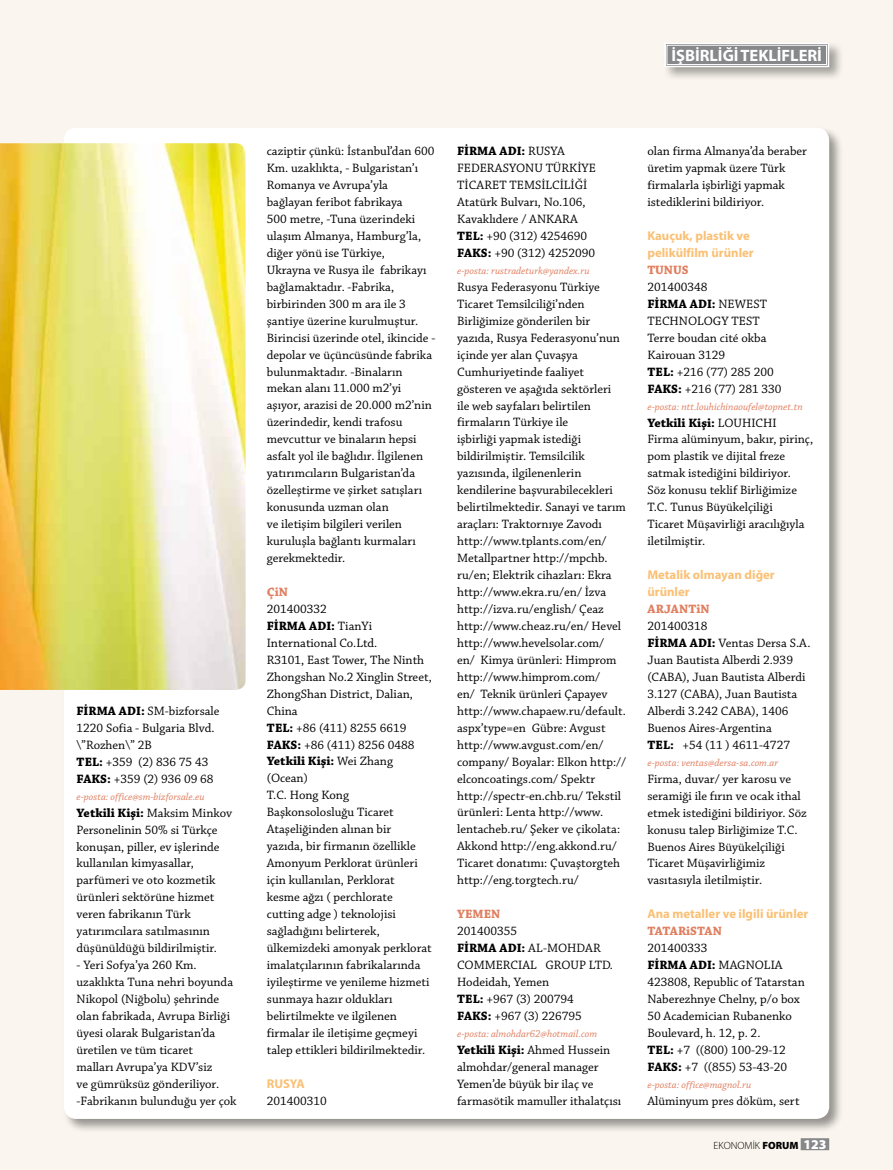
<style>
.page{position:relative;width:893px;height:1170px;background:#fff}
.page>*{position:absolute;margin:0;border:0;box-sizing:border-box;transform-origin:0 0}
.t1{font:700 16.5px "Myriad Pro";color:#fff}
.t2{font:12.75px/17px "Chaparral Pro";color:#000}
.t3{font:700 12.75px/17px "Myriad Pro";color:#fac074}
.t4{font:700 12.75px "Chaparral Pro";letter-spacing:.005em;color:#e07f60}
.t5{font:italic 10.5px "Chaparral Pro";color:#e07f60}
.t6{font:300 10.5px "Myriad Pro";color:#000}
.s1{font-weight:700}
.s2{font-weight:900}
.s3{font-weight:900;font-size:13.5px;color:#fff}
.s4{font-weight:900;font-size:9px;color:#87888a}
</style>
<div class="page">
<div style="left:0;top:0;width:893px;height:1169px;background:#faf5ee"></div>
<div style="left:62px;top:126px;width:782px;height:1007px;background:#000;opacity:.4"></div>
<div style="left:64px;top:128px;width:765px;height:990px;background:#fff;border-radius:13px"></div>
<div style="left:801px;top:1138px;width:28px;height:12px;background:#87888a"></div>
<div style="left:662px;top:41px;width:182px;height:41px;background:#000;opacity:.35"></div>
<svg style="left:663px;top:42px;width:167px;height:26px;background:#a0a0a1"></svg>
<div style="left:667px;top:45px;width:160px;height:20px;border:1px solid #fff"></div>
<img style="left:0;top:143px;width:246px;height:547px">
<p class="t1" style="left:671px;top:46px;width:152px">İŞBİRLİĞİ TEKLİFLERİ</p>
<p class="t2" style="left:77px;top:702px;width:145px"><span class="s1">FİRMA ADI:</span> SM-bizforsale<br>1220 Sofia - Bulgaria Blvd. \”Rozhen\” 2B<br><span class="s1">TEL:</span> +359 (2) 836 75 43<br><span class="s1">FAKS:</span> +359 (2) 936 09 68</p>
<p class="t5" style="left:77px;top:790px;width:130px">e-posta: office@sm-bizforsale.eu</p>
<p class="t2" style="left:77px;top:804px;width:157px"><span class="s1">Yetkili Kişi:</span> Maksim Minkov<br>Personelinin 50% si Türkçe konuşan, piller, ev işlerinde kullanılan kimyasallar, parfümeri ve oto kozmetik ürünleri sektörüne hizmet veren fabrikanın Türk yatırımcılara satılmasının düşünüldüğü bildirilmiştir.</p>
<p class="t2" style="left:77px;top:957px;width:162px">- Yeri Sofya’ya 260 Km. uzaklıkta Tuna nehri boyunda<br>Nikopol (Niğbolu) şehrinde olan fabrikada, Avrupa Birliği üyesi olarak Bulgaristan’da üretilen ve tüm ticaret<br>malları Avrupa’ya KDV’siz<br>ve gümrüksüz gönderiliyor. -Fabrikanın bulunduğu yer çok</p>
<p class="t2" style="left:267px;top:143px;width:170px">caziptir çünkü: İstanbul’dan 600<br>Km. uzaklıkta, - Bulgaristan’ı<br>Romanya ve Avrupa’yla bağlayan feribot fabrikaya<br>500 metre, -Tuna üzerindeki ulaşım Almanya, Hamburg’la, diğer yönü ise Türkiye,<br>Ukrayna ve Rusya ile fabrikayı bağlamaktadır. -Fabrika, birbirinden 300 m ara ile 3 şantiye üzerine kurulmuştur.<br>Birincisi üzerinde otel, ikincide - depolar ve üçüncüsünde fabrika bulunmaktadır. -Binaların mekan alanı 11.000 m2’yi aşıyor, arazisi de 20.000 m2’nin üzerindedir, kendi trafosu mevcuttur ve binaların hepsi asfalt yol ile bağlıdır. İlgilenen yatırımcıların Bulgaristan’da özelleştirme ve şirket satışları konusunda uzman olan<br>ve iletişim bilgileri verilen kuruluşla bağlantı kurmaları gerekmektedir.</p>
<p class="t4" style="left:267px;top:584px;width:23px">ÇiN</p>
<p class="t2" style="left:267px;top:601px;width:167px">201400332<br><span class="s1">FİRMA ADI:</span> TianYi<br>International Co.Ltd.<br>R3101, East Tower, The Ninth<br>Zhongshan No.2 Xinglin Street,<br>ZhongShan District, Dalian,<br>China<br><span class="s1">TEL:</span> +86 (411) 8255 6619<br><span class="s1">FAKS:</span> +86 (411) 8256 0488<br><span class="s1">Yetkili Kişi:</span> Wei Zhang (Ocean)<br>T.C. Hong Kong<br>Başkonsolosluğu Ticaret<br>Ataşeliğinden alınan bir<br>yazıda, bir firmanın özellikle<br>Amonyum Perklorat ürünleri için kullanılan, Perklorat<br>kesme ağzı ( perchlorate cutting adge ) teknolojisi sağladığını belirterek, ülkemizdeki amonyak perklorat imalatçılarının fabrikalarında iyileştirme ve yenileme hizmeti sunmaya hazır oldukları belirtilmekte ve ilgilenen firmalar ile iletişime geçmeyi talep ettikleri bildirilmektedir.</p>
<p class="t3" style="left:267px;top:1074px;width:39px">RUSYA</p>
<p class="t2" style="left:267px;top:1092px;width:62px">201400310</p>
<p class="t2" style="left:457px;top:143px;width:140px"><span class="s1">FİRMA ADI:</span> RUSYA<br>FEDERASYONU TÜRKİYE<br>TİCARET TEMSİLCİLİĞİ<br>Atatürk Bulvarı, No.106,<br>Kavaklıdere / ANKARA<br><span class="s1">TEL:</span> +90 (312) 4254690<br><span class="s1">FAKS:</span> +90 (312) 4252090</p>
<p class="t5" style="left:457px;top:265px;width:134px">e-posta: rustradeturk@yandex.ru</p>
<p class="t2" style="left:457px;top:279px;width:171px">Rusya Federasyonu Türkiye<br>Ticaret Temsilciliği’nden<br>Birliğimize gönderilen bir yazıda, Rusya Federasyonu’nun içinde yer alan Çuvaşya<br>Cumhuriyetinde faaliyet gösteren ve aşağıda sektörleri ile web sayfaları belirtilen firmaların Türkiye ile<br>işbirliği yapmak istediği bildirilmiştir. Temsilcilik yazısında, ilgilenenlerin kendilerine başvurabilecekleri belirtilmektedir. Sanayi ve tarım araçları: Traktornıye Zavodı http://www.tplants.com/en/<br>Metallpartner http://mpchb. ru/en; Elektrik cihazları: Ekra http://www.ekra.ru/en/ İzva http://izva.ru/english/ Çeaz http://www.cheaz.ru/en/ Hevel http://www.hevelsolar.com/<br>en/ Kimya ürünleri: Himprom http://www.himprom.com/<br>en/ Teknik ürünleri Çapayev http://www.chapaew.ru/default. aspx’type=en Gübre: Avgust http://www.avgust.com/en/ company/ Boyalar: Elkon http:// elconcoatings.com/ Spektr http://spectr-en.chb.ru/ Tekstil ürünleri: Lenta http://www. lentacheb.ru/ Şeker ve çikolata:<br>Akkond http://eng.akkond.ru/<br>Ticaret donatımı: Çuvaştorgteh http://eng.torgtech.ru/</p>
<p class="t4" style="left:457px;top:906px;width:45px">YEMEN</p>
<p class="t2" style="left:457px;top:923px;width:157px">201400355<br><span class="s1">FİRMA ADI:</span> AL-MOHDAR<br>COMMERCIAL GROUP LTD.<br>Hodeidah, Yemen<br><span class="s1">TEL:</span> +967 (3) 200794<br><span class="s1">FAKS:</span> +967 (3) 226795</p>
<p class="t5" style="left:457px;top:1027px;width:141px">e-posta: almohdar62@hotmail.com</p>
<p class="t2" style="left:457px;top:1041px;width:166px"><span class="s1">Yetkili Kişi:</span> Ahmed Hussein almohdar/general manager<br>Yemen’de büyük bir ilaç ve farmasötik mamuller ithalatçısı</p>
<p class="t2" style="left:647px;top:143px;width:161px">olan firma Almanya’da beraber üretim yapmak üzere Türk firmalarla işbirliği yapmak istediklerini bildiriyor.</p>
<p class="t3" style="left:647px;top:227px;width:108px">Kauçuk, plastik ve pelikülfilm ürünler</p>
<p class="t4" style="left:647px;top:262px;width:43px">TUNUS</p>
<p class="t2" style="left:647px;top:279px;width:136px">201400348<br><span class="s1">FİRMA ADI:</span> NEWEST<br>TECHNOLOGY TEST<br>Terre boudan cité okba<br>Kairouan 3129<br><span class="s1">TEL:</span> +216 (77) 285 200<br><span class="s1">FAKS:</span> +216 (77) 281 330</p>
<p class="t5" style="left:647px;top:400px;width:157px">e-posta: ntt.louhichinaoufel@topnet.tn</p>
<p class="t2" style="left:647px;top:414px;width:167px"><span class="s1">Yetkili Kişi:</span> LOUHICHI<br>Firma alüminyum, bakır, pirinç, pom plastik ve dijital freze satmak istediğini bildiriyor.<br>Söz konusu teklif Birliğimize<br>T.C. Tunus Büyükelçiliği<br>Ticaret Müşavirliği aracılığıyla iletilmiştir.</p>
<p class="t3" style="left:647px;top:566px;width:129px">Metalik olmayan diğer ürünler</p>
<p class="t4" style="left:647px;top:601px;width:64px">ARJANTiN</p>
<p class="t2" style="left:647px;top:618px;width:165px">201400318<br><span class="s1">FİRMA ADI:</span> Ventas Dersa S.A.<br>Juan Bautista Alberdi 2.939 (CABA), Juan Bautista Alberdi<br>3.127 (CABA), Juan Bautista<br>Alberdi 3.242 CABA), 1406<br>Buenos Aires-Argentina<br><span class="s1">TEL:</span> +54 (11 ) 4611-4727</p>
<p class="t5" style="left:647px;top:756px;width:132px">e-posta: ventas@dersa-sa.com.ar</p>
<p class="t2" style="left:647px;top:770px;width:161px">Firma, duvar/ yer karosu ve seramiği ile fırın ve ocak ithal etmek istediğini bildiriyor. Söz konusu talep Birliğimize T.C.<br>Buenos Aires Büyükelçiliği<br>Ticaret Müşavirliğimiz vasıtasıyla iletilmiştir.</p>
<p class="t3" style="left:647px;top:905px;width:163px">Ana metaller ve ilgili ürünler</p>
<p class="t4" style="left:647px;top:923px;width:76px">TATARiSTAN</p>
<p class="t2" style="left:647px;top:940px;width:159px">201400333<br><span class="s1">FİRMA ADI:</span> MAGNOLIA<br>423808, Republic of Tatarstan<br>Naberezhnye Chelny, p/o box<br>50 Academician Rubanenko<br>Boulevard, h. 12, p. 2.<br><span class="s1">TEL:</span> +7 ((800) 100-29-12<br><span class="s1">FAKS:</span> +7 ((855) 53-43-20</p>
<p class="t5" style="left:647px;top:1078px;width:105px">e-posta: office@magnol.ru</p>
<p class="t2" style="left:647px;top:1092px;width:154px">Alüminyum pres döküm, sert</p>
<p class="t6" style="left:714px;top:1139px;width:117px">EKONOMİK <span class="s2">FORUM</span> <span class="s3">123</span><span class="s4">i</span></p>
</div>
